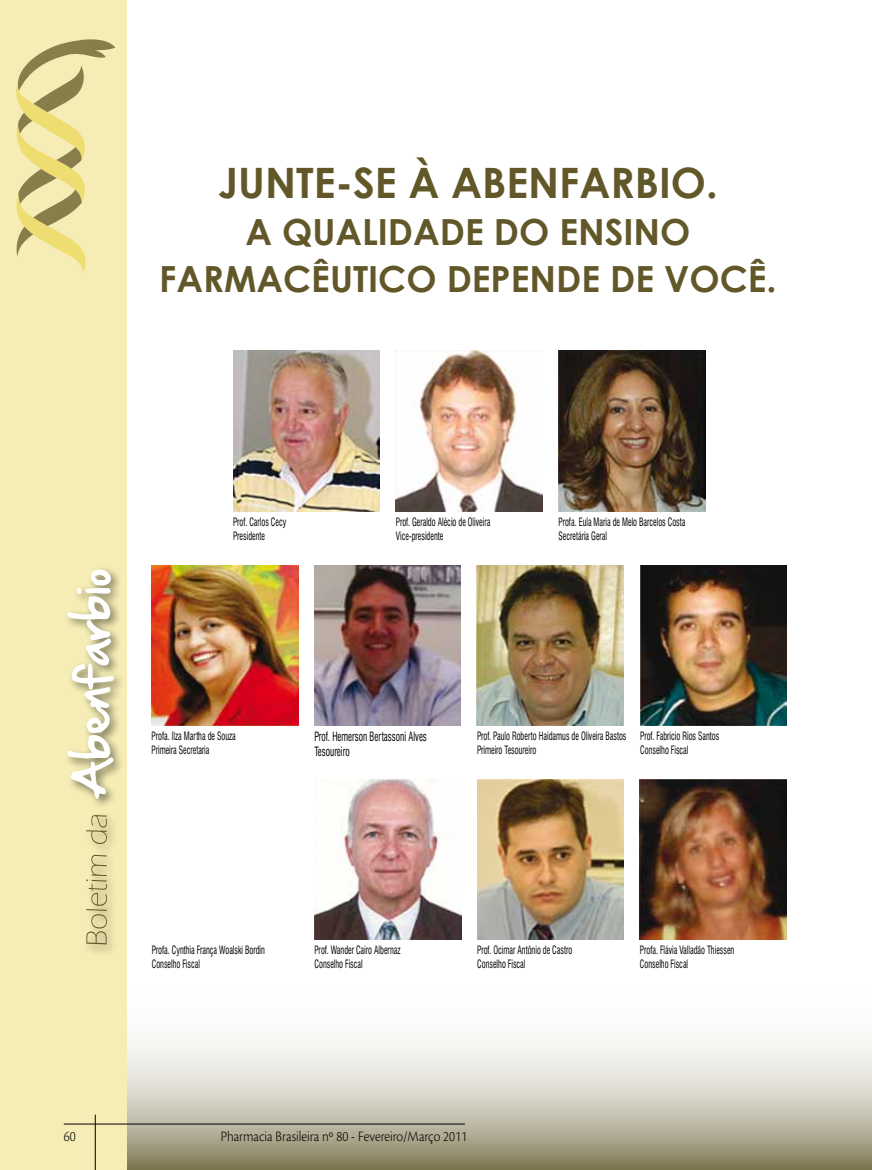
<style>
.page{position:relative;width:872px;height:1170px;background:#fff}
.page>*{position:absolute;margin:0;border:0;box-sizing:border-box;transform-origin:0 0}
.t1{font:700 41.85px "Century Gothic";color:#615728}
.t2{font:700 36px/46.8px "Century Gothic";color:#615728;text-align:center}
.t3{font:300 15px "Cronos Pro";color:#000;scale:.9 1}
.t4{font:condensed 12.45px/15px "Swiss 721 BT";color:#000;scale:.72 1}
.t5{font:condensed 11.25px/13.5px "Swiss 721 BT";color:#000;scale:.72 1}
</style>
<div class="page">
<svg style="left:127px;top:1038px;width:745px;height:131px;background:#cac6b7"></svg>
<div style="left:0;top:0;width:127px;height:1169px;background:#f5edb5"></div>
<hr style="left:95px;top:1114px;width:1px;height:55px;background:#000">
<hr style="left:64px;top:1123px;width:401px;height:1px;background:#000">
<svg style="left:16px;top:39px;width:99px;height:233px"></svg>
<div style="left:64px;top:566px;width:61px;height:244px;background:#000;opacity:.5"></div>
<svg style="left:67px;top:569px;width:47px;height:229px"></svg>
<div style="left:82px;top:811px;width:37px;height:145px;background:#000;opacity:.5"></div>
<svg style="left:86px;top:815px;width:21px;height:129px"></svg>
<img style="left:233px;top:351px;width:147px;height:160px">
<img style="left:396px;top:351px;width:146px;height:160px">
<img style="left:558px;top:351px;width:147px;height:160px">
<img style="left:152px;top:565px;width:146px;height:160px">
<img style="left:314px;top:565px;width:147px;height:160px">
<img style="left:477px;top:565px;width:146px;height:160px">
<img style="left:640px;top:565px;width:147px;height:160px">
<img style="left:314px;top:779px;width:147px;height:160px">
<img style="left:477px;top:779px;width:147px;height:160px">
<img style="left:640px;top:779px;width:146px;height:160px">
<h1 class="t1" style="left:218px;top:151px;width:501px">JUNTE-SE À ABENFARBIO.</h1>
<h2 class="t2" style="left:159px;top:207px;width:619px">A QUALIDADE DO ENSINO<br>FARMACÊUTICO DEPENDE DE VOCÊ.</h2>
<p class="t5" style="left:233px;top:515px;width:75px">Prof. Carlos Cecy<br>Presidente</p>
<p class="t5" style="left:396px;top:515px;width:133px">Prof. Geraldo Alécio de Oliveira<br>Vice-presidente</p>
<p class="t5" style="left:558px;top:515px;width:178px">Profa. Eula Maria de Melo Barcelos Costa<br>Secretária Geral</p>
<p class="t5" style="left:152px;top:729px;width:118px">Profa. Ilza Martha de Souza<br>Primeira Secretaria</p>
<p class="t4" style="left:314px;top:729px;width:158px">Prof. Hemerson Bertassoni Alves<br>Tesoureiro</p>
<p class="t5" style="left:477px;top:729px;width:209px">Prof. Paulo Roberto Haidamus de Oliveira Bastos<br>Primeiro Tesoureiro</p>
<p class="t5" style="left:640px;top:729px;width:111px">Prof. Fabrício Rios Santos<br>Conselho Fiscal</p>
<p class="t5" style="left:152px;top:943px;width:159px">Profa. Cynthia França Woalski Bordin<br>Conselho Fiscal</p>
<p class="t5" style="left:314px;top:943px;width:121px">Prof. Wander Cairo Albernaz<br>Conselho Fiscal</p>
<p class="t5" style="left:640px;top:943px;width:133px">Profa. Flávia Valladão Thiessen<br>Conselho Fiscal</p>
<p class="t5" style="left:477px;top:943px;width:133px">Prof. Ocimar Antônio de Castro<br>Conselho Fiscal</p>
<h3 class="t3" style="left:64px;top:1127px;width:15px">60</h3>
<h3 class="t3" style="left:221px;top:1127px;width:275px">Pharmacia Brasileira nº 80 - Fevereiro/Março 2011</h3>
</div>
